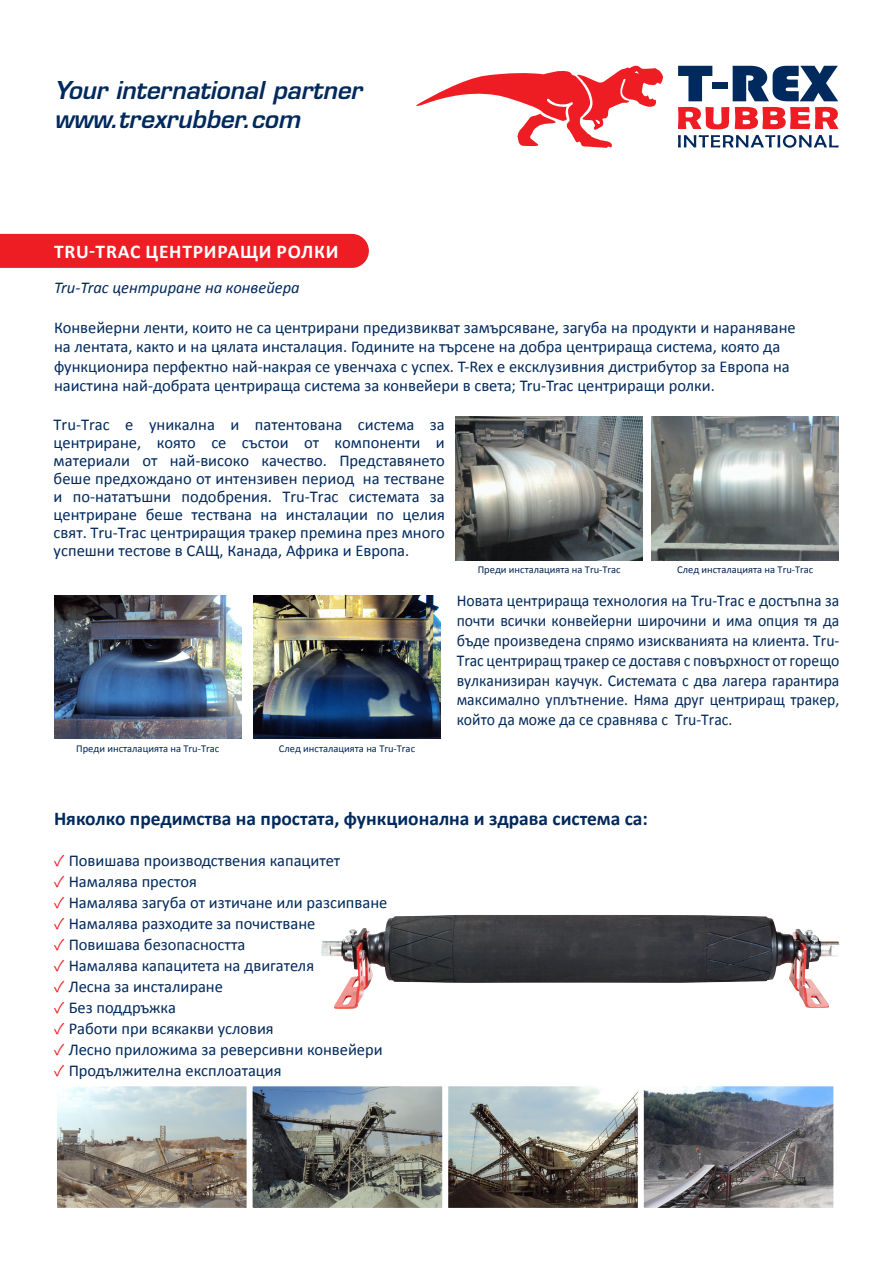
<style>
.page{position:relative;width:893px;height:1263px;background:#fff}
.page>*{position:absolute;margin:0;border:0;box-sizing:border-box;transform-origin:0 0}
.t1{font:italic 600 24px/28.8px "Eurostile LT Std";color:#00295c}
.t2{font:700 19.5px "Calibri";color:#00295c}
.t3{font:700 19.5px "Calibri";letter-spacing:.04em;color:#fff}
.t4{font:16.5px/18px "Calibri";color:#00295c;text-align:justify}
.t5{font:16.5px/19.8px "Calibri";color:#00295c;text-align:justify;scale:.95 1}
.t6{font:italic 16.5px "Calibri";color:#00295c}
.t7{font:10.5px "Calibri";color:#002455}
.s1{font-family:"Source Sans Pro";color:#ee1d23}
</style>
<div class="page">
<svg style="left:416px;top:65px;width:247px;height:83px"></svg>
<svg style="left:733px;top:66px;width:105px;height:35px"></svg>
<div style="left:713px;top:82px;width:15px;height:7px;background:#00295d"></div>
<svg style="left:678px;top:66px;width:34px;height:35px"></svg>
<svg style="left:678px;top:135px;width:160px;height:13px"></svg>
<svg style="left:735px;top:107px;width:103px;height:22px"></svg>
<svg style="left:678px;top:107px;width:51px;height:22px"></svg>
<img style="left:321px;top:916px;width:519px;height:93px">
<img style="left:58px;top:1087px;width:188px;height:120px">
<div style="left:54px;top:1083px;width:196px;height:128px;border:3px solid #fff"></div>
<img style="left:254px;top:1087px;width:187px;height:120px">
<div style="left:250px;top:1083px;width:195px;height:128px;border:3px solid #fff"></div>
<img style="left:449px;top:1087px;width:188px;height:120px">
<div style="left:445px;top:1083px;width:196px;height:128px;border:3px solid #fff"></div>
<img style="left:645px;top:1087px;width:187px;height:120px">
<div style="left:641px;top:1083px;width:195px;height:128px;border:3px solid #fff"></div>
<img style="left:54px;top:595px;width:187px;height:144px">
<img style="left:254px;top:595px;width:186px;height:144px">
<img style="left:456px;top:417px;width:187px;height:143px">
<img style="left:652px;top:417px;width:187px;height:143px">
<div style="left:0;top:234px;width:369px;height:34px;background:#ee1d23"></div>
<h1 class="t1" style="left:54px;top:76px;width:309px">Your international partner www.trexrubber.com</h1>
<p class="t3" style="left:54px;top:239px;width:286px">TRU-TRAC ЦЕНТРИРАЩИ РОЛКИ</p>
<p class="t6" style="left:54px;top:276px;width:247px">Tru-Trac центриране на конвейера</p>
<p class="t4" style="left:54px;top:317px;width:743px;line-height:19.6px;text-align:left">Конвейерни ленти, които не са центрирани предизвикват замърсяване, загуба на продукти и нараняване на лентата, както и на цялата инсталация. Годините на търсене на добра центрираща система, която да функционира перфектно най-накрая се увенчаха с успех. T-Rex е ексклузивния дистрибутор за Европа на наистина най-добрата центрираща система за конвейери в света; Tru-Trac центриращи ролки.</p>
<p class="t4" style="left:54px;top:416px;width:393px">Tru-Trac e уникална и патентована система за центриране, която се състои от компоненти и материали от най-високо качество. Представянето беше предхождано от интензивен период на тестване и по-нататъшни подобрения. Tru-Trac системата за центриране беше тествана на инсталации по целия свят. Tru-Trac центриращия тракер премина през много успешни тестове в САЩ, Канада, Африка и Европа.</p>
<p class="t7" style="left:76px;top:742px;width:144px">Преди инсталацията на Tru-Trac</p>
<p class="t7" style="left:279px;top:742px;width:138px">След инсталацията на Tru-Trac</p>
<p class="t7" style="left:478px;top:563px;width:144px">Преди инсталацията на Tru-Trac</p>
<p class="t7" style="left:677px;top:563px;width:138px">След инсталацията на Tru-Trac</p>
<p class="t5" style="left:457px;top:591px;width:404px">Новата центрираща технология на Tru-Trac е достъпна за почти всички конвейерни широчини и има опция тя да бъде произведена спрямо изискванията на клиента. Tru-Trac центриращ тракер се доставя с повърхност от горещо вулканизиран каучук. Системата с два лагера гарантира максимално уплътнение. Няма друг центриращ тракер, който да може да се сравнява с Tru-Trac.</p>
<p class="t2" style="left:54px;top:806px;width:595px">Няколко предимства на простата, функционална и здрава система са:</p>
<p class="t4" style="left:54px;top:852px;width:288px"><span class="s1">✓</span> Повишава производствения капацитет</p>
<p class="t4" style="left:54px;top:873px;width:144px"><span class="s1">✓</span> Намалява престоя</p>
<p class="t4" style="left:54px;top:894px;width:335px"><span class="s1">✓</span> Намалява загуба от изтичане или разсипване</p>
<p class="t4" style="left:54px;top:915px;width:263px"><span class="s1">✓</span> Намалява разходите за почистване</p>
<p class="t4" style="left:54px;top:936px;width:193px"><span class="s1">✓</span> Повишава безопасността</p>
<p class="t4" style="left:54px;top:957px;width:262px"><span class="s1">✓</span> Намалява капацитета на двигателя</p>
<p class="t4" style="left:54px;top:978px;width:171px"><span class="s1">✓</span> Лесна за инсталиране</p>
<p class="t4" style="left:54px;top:999px;width:123px"><span class="s1">✓</span> Без поддръжка</p>
<p class="t4" style="left:54px;top:1020px;width:221px"><span class="s1">✓</span> Работи при всякакви условия</p>
<p class="t4" style="left:54px;top:1041px;width:330px"><span class="s1">✓</span> Лесно приложима за реверсивни конвейери</p>
<p class="t4" style="left:54px;top:1062px;width:229px"><span class="s1">✓</span> Продължителна експлоатация</p>
</div>
